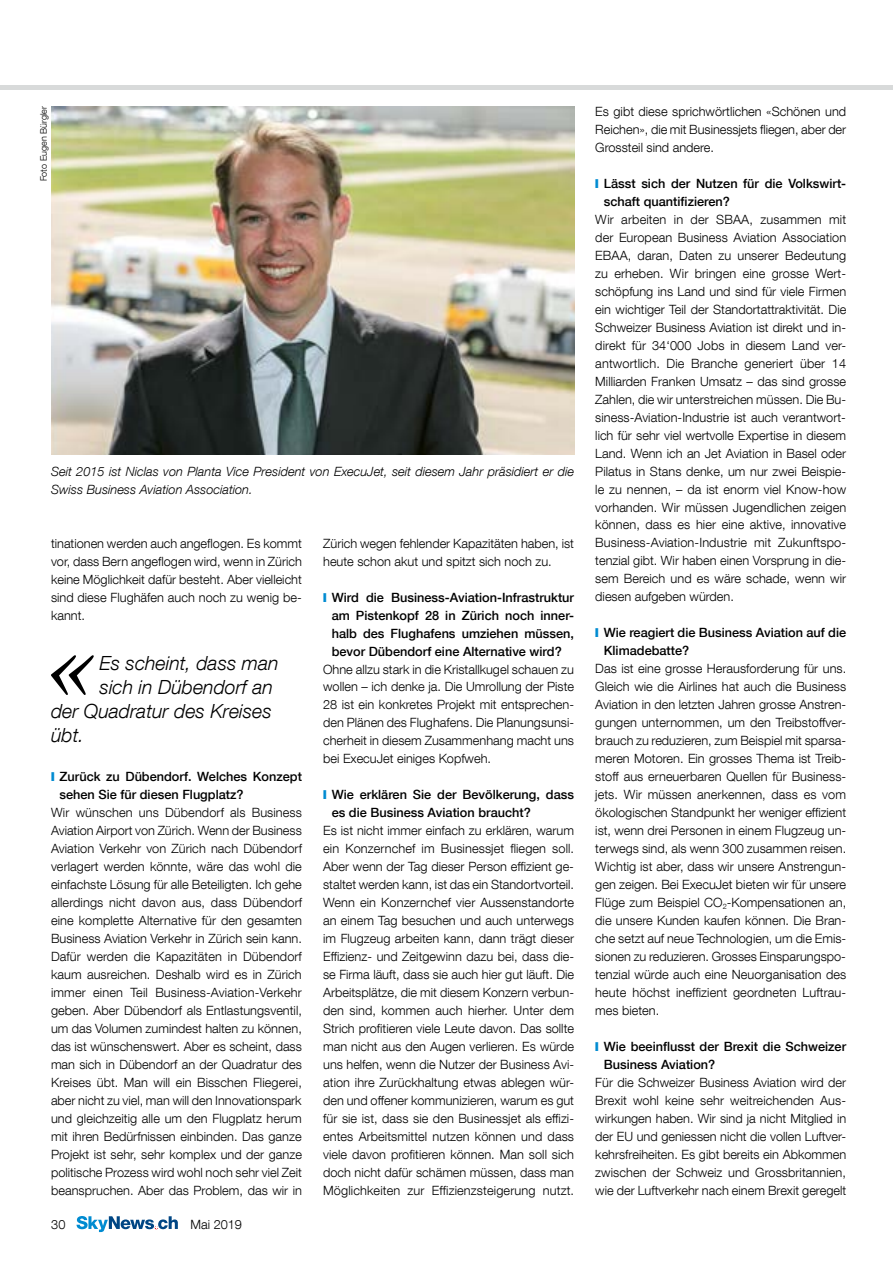
<style>
.page{position:relative;width:893px;height:1263px;background:#fff}
.page>*{position:absolute;margin:0;border:0;box-sizing:border-box;transform-origin:0 0}
.t1{font:italic 108.3px "Times";color:#000}
.t2{font:italic 300 19.5px "Helvetica Neue LT Com";color:#000}
.t3{font:300 12.75px/18px "Helvetica Neue LT Com";color:#000;text-align:justify}
.t4{font:500 12.75px/18px "Helvetica Neue LT Com";color:#000}
.t5{font:italic 300 12.75px/18px "Helvetica Neue LT Com";color:#000}
.t6{font:300 9px "Helvetica Neue LT Com";color:#000}
.s1{color:#008bd1}
</style>
<div class="page">
<svg style="left:77px;top:1216px;width:101px;height:16px"></svg>
<hr style="left:0;top:85px;width:893px;height:4px;background:#d8dada">
<img style="left:51px;top:106px;width:523px;height:348px">
<p class="t6" style="left:38px;top:181px;width:77px;rotate:-90deg">Foto Eugen Bürgler</p>
<p class="t5" style="left:51px;top:462px;width:525px">Seit 2015 ist Niclas von Planta Vice President von ExecuJet, seit diesem Jahr präsidiert er die<br>Swiss Business Aviation Association.</p>
<p class="t3" style="left:51px;top:534px;width:252px">tinationen werden auch angeflogen. Es kommt vor, dass Bern angeflogen wird, wenn in Zürich keine Möglichkeit dafür besteht. Aber vielleicht sind diese Flughäfen auch noch zu wenig be&shy;kannt.</p>
<h1 class="t1" style="left:46px;top:568px;width:56px">«</h1>
<h2 class="t2" style="left:100px;top:651px;width:181px">Es scheint, dass man</h2>
<h2 class="t2" style="left:100px;top:675px;width:175px">sich in Dübendorf an</h2>
<h2 class="t2" style="left:51px;top:699px;width:222px">der Quadratur des Kreises</h2>
<h2 class="t2" style="left:51px;top:723px;width:34px">übt.</h2>
<p class="t4" style="left:60px;top:768px;width:244px;text-indent:-9px"><span class="s1">❙</span> Zurück zu Dübendorf. Welches Konzept sehen Sie für diesen Flugplatz?</p>
<p class="t3" style="left:51px;top:804px;width:253px">Wir wünschen uns Dübendorf als Business Aviation Airport von Zürich. Wenn der Business Aviation Verkehr von Zürich nach Dübendorf verlagert werden könnte, wäre das wohl die einfachste Lösung für alle Beteiligten. Ich gehe allerdings nicht davon aus, dass Dübendorf eine komplette Alternative für den gesamten Business Aviation Verkehr in Zürich sein kann.<br>Dafür werden die Kapazitäten in Dübendorf kaum ausreichen. Deshalb wird es in Zürich immer einen Teil Business-Aviation-Verkehr geben. Aber Dübendorf als Entlastungsventil, um das Volumen zumindest halten zu können, das ist wünschenswert. Aber es scheint, dass man sich in Dübendorf an der Quadratur des Kreises übt. Man will ein Bisschen Fliegerei, aber nicht zu viel, man will den Innovationspark und gleichzeitig alle um den Flugplatz herum mit ihren Bedürfnissen einbinden. Das ganze Projekt ist sehr, sehr komplex und der ganze politische Prozess wird wohl noch sehr viel Zeit beanspruchen. Aber das Problem, das wir in</p>
<p class="t3" style="left:51px;top:1215px;width:16px">30</p>
<p class="t3" style="left:191px;top:1215px;width:53px">Mai 2019</p>
<p class="t3" style="left:323px;top:534px;width:252px">Zürich wegen fehlender Kapazitäten haben, ist heute schon akut und spitzt sich noch zu.</p>
<p class="t4" style="left:332px;top:588px;width:244px;text-align:justify;text-indent:-9px"><span class="s1">❙</span> Wird die Business-Aviation-Infrastruktur am Pistenkopf 28 in Zürich noch inner&shy;halb des Flughafens umziehen müssen, bevor Dübendorf eine Alternative wird?</p>
<p class="t3" style="left:323px;top:660px;width:252px">Ohne allzu stark in die Kristallkugel schauen zu wollen – ich denke ja. Die Umrollung der Piste 28 ist ein konkretes Projekt mit entsprechen&shy;den Plänen des Flughafens. Die Planungsunsi&shy;cherheit in diesem Zusammenhang macht uns bei ExecuJet einiges Kopfweh.</p>
<p class="t4" style="left:332px;top:786px;width:244px;text-indent:-9px"><span class="s1">❙</span> Wie erklären Sie der Bevölkerung, dass es die Business Aviation braucht?</p>
<p class="t3" style="left:323px;top:821px;width:253px">Es ist nicht immer einfach zu erklären, warum ein Konzernchef im Businessjet fliegen soll.<br>Aber wenn der Tag dieser Person effizient ge&shy;staltet werden kann, ist das ein Standortvorteil.<br>Wenn ein Konzernchef vier Aussenstandorte an einem Tag besuchen und auch unterwegs im Flugzeug arbeiten kann, dann trägt dieser Effizienz- und Zeitgewinn dazu bei, dass die&shy;se Firma läuft, dass sie auch hier gut läuft. Die Arbeitsplätze, die mit diesem Konzern verbun&shy;den sind, kommen auch hierher. Unter dem Strich profitieren viele Leute davon. Das sollte man nicht aus den Augen verlieren. Es würde uns helfen, wenn die Nutzer der Business Avi&shy;ation ihre Zurückhaltung etwas ablegen wür&shy;den und offener kommunizieren, warum es gut für sie ist, dass sie den Businessjet als effizi&shy;entes Arbeitsmittel nutzen können und dass viele davon profitieren können. Man soll sich doch nicht dafür schämen müssen, dass man Möglichkeiten zur Effizienzsteigerung nutzt.</p>
<p class="t3" style="left:595px;top:102px;width:252px">Es gibt diese sprichwörtlichen «Schönen und Reichen», die mit Businessjets fliegen, aber der Grossteil sind andere.</p>
<p class="t4" style="left:604px;top:174px;width:244px;text-indent:-9px"><span class="s1">❙</span> Lässt sich der Nutzen für die Volkswirt&shy;schaft quantifizieren?</p>
<p class="t3" style="left:595px;top:210px;width:253px">Wir arbeiten in der SBAA, zusammen mit der European Business Aviation Association EBAA, daran, Daten zu unserer Bedeutung zu erheben. Wir bringen eine grosse Wert&shy;schöpfung ins Land und sind für viele Firmen ein wichtiger Teil der Standortattraktivität. Die Schweizer Business Aviation ist direkt und in&shy;direkt für 34‘000 Jobs in diesem Land ver&shy;antwortlich. Die Branche generiert über 14<br>Milliarden Franken Umsatz – das sind grosse Zahlen, die wir unterstreichen müssen. Die Bu&shy;siness-Aviation-Industrie ist auch verantwort&shy;lich für sehr viel wertvolle Expertise in diesem Land. Wenn ich an Jet Aviation in Basel oder Pilatus in Stans denke, um nur zwei Beispie&shy;le zu nennen, – da ist enorm viel Know-how vorhanden. Wir müssen Jugendlichen zeigen können, dass es hier eine aktive, innovative Business-Aviation-Industrie mit Zukunftspo&shy;tenzial gibt. Wir haben einen Vorsprung in die&shy;sem Bereich und es wäre schade, wenn wir diesen aufgeben würden.</p>
<p class="t4" style="left:604px;top:624px;width:244px;text-indent:-9px"><span class="s1">❙</span> Wie reagiert die Business Aviation auf die<br>Klimadebatte?</p>
<p class="t3" style="left:595px;top:659px;width:252px">Das ist eine grosse Herausforderung für uns.<br>Gleich wie die Airlines hat auch die Business Aviation in den letzten Jahren grosse Anstren&shy;gungen unternommen, um den Treibstoffver&shy;brauch zu reduzieren, zum Beispiel mit sparsa&shy;meren Motoren. Ein grosses Thema ist Treib&shy;stoff aus erneuerbaren Quellen für Business&shy;jets. Wir müssen anerkennen, dass es vom ökologischen Standpunkt her weniger effizient ist, wenn drei Personen in einem Flugzeug un&shy;terwegs sind, als wenn 300 zusammen reisen.<br>Wichtig ist aber, dass wir unsere Anstrengun&shy;gen zeigen. Bei ExecuJet bieten wir für unsere Flüge zum Beispiel CO<sub>2</sub>-Kompensationen an, die unsere Kunden kaufen können. Die Bran&shy;che setzt auf neue Technologien, um die Emis&shy;sionen zu reduzieren. Grosses Einsparungspo&shy;tenzial würde auch eine Neuorganisation des heute höchst ineffizient geordneten Luftrau&shy;mes bieten.</p>
<p class="t4" style="left:604px;top:1037px;width:244px;text-indent:-9px"><span class="s1">❙</span> Wie beeinflusst der Brexit die Schweizer<br>Business Aviation?</p>
<p class="t3" style="left:595px;top:1073px;width:252px">Für die Schweizer Business Aviation wird der Brexit wohl keine sehr weitreichenden Aus&shy;wirkungen haben. Wir sind ja nicht Mitglied in der EU und geniessen nicht die vollen Luftver&shy;kehrsfreiheiten. Es gibt bereits ein Abkommen zwischen der Schweiz und Grossbritannien, wie der Luftverkehr nach einem Brexit geregelt</p>
</div>
